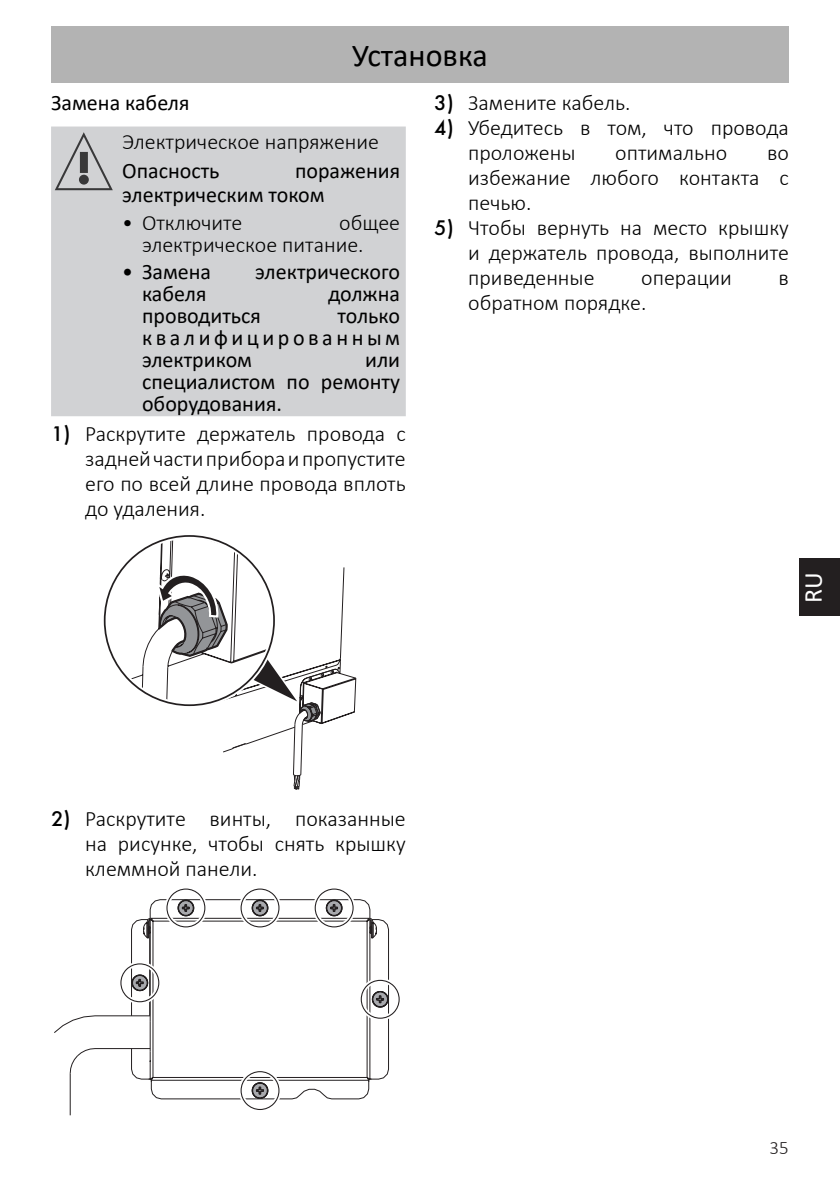
<style>
.page{position:relative;width:840px;height:1191px;background:#fff}
.page>*{position:absolute;margin:0;border:0;box-sizing:border-box;transform-origin:0 0}
.t1{font:32px "Calibri";color:#000}
.t2{font:26px "Calibri";color:#fff}
.Testo{font:300 22px/25px "Calibri";color:#000;text-align:justify}
.Titoletto{font:22px/22px "Calibri";color:#000;text-align:justify}
.t3{font:300 19px "Calibri";color:#231f20}
.s1{font-family:"Futura";font-weight:500}
</style>
<div class="page">
<div style="left:799px;top:558px;width:40px;height:58px;background:#231f20"></div>
<div style="left:51px;top:26px;width:737px;height:57px;background:#b3b3b3"></div>
<div style="left:51px;top:126px;width:354px;height:290px;background:#d1d2d4"></div>
<svg style="left:55px;top:132px;width:58px;height:58px;background:#b5b6b8"></svg>
<svg style="left:103px;top:535px;width:253px;height:254px"></svg>
<hr style="left:70px;top:1073px;width:1px;height:42px;background:#231f20">
<svg style="left:54px;top:888px;width:346px;height:225px"></svg>
<h1 class="t1" style="left:352px;top:34px;width:137px">Установка</h1>
<p class="Titoletto" style="left:51px;top:91px;width:140px">Замена кабеля</p>
<p class="Testo" style="left:122px;top:129px;width:258px">Электрическое напряжение</p>
<p class="Titoletto" style="left:122px;top:159px;width:99px">Опасность</p>
<p class="Titoletto" style="left:122px;top:158px;width:279px;line-height:24px;text-indent:173px">поражения электрическим током</p>
<p class="Testo" style="left:122px;top:210px;width:122px">• Отключите</p>
<p class="Testo" style="left:142px;top:212px;width:259px;line-height:22px;text-indent:197px">общее электрическое питание.</p>
<p class="Titoletto" style="left:122px;top:260px;width:90px">• Замена</p>
<p class="Titoletto" style="left:255px;top:260px;width:146px">электрического</p>
<p class="Titoletto" style="left:142px;top:282px;width:66px">кабеля</p>
<p class="Titoletto" style="left:328px;top:282px;width:73px">должна</p>
<p class="Titoletto" style="left:142px;top:304px;width:120px">проводиться</p>
<p class="Titoletto" style="left:142px;top:304px;width:259px;text-indent:195px">только квалифицированным электриком</p>
<p class="Titoletto" style="left:142px;top:348px;width:259px;text-indent:223px">или специалистом по ремонту оборудования.</p>
<p class="Testo" style="left:85px;top:421px;width:322px;text-indent:-34px"><span class="s1">1)</span> Раскрутите держатель провода с задней части прибора и пропустите его по всей длине провода вплоть до удаления.</p>
<p class="Testo" style="left:434px;top:89px;width:198px"><span class="s1">3)</span> Замените кабель.</p>
<p class="Testo" style="left:468px;top:114px;width:322px;text-indent:-34px"><span class="s1">4)</span> Убедитесь в том, что провода проложены</p>
<p class="Testo" style="left:468px;top:139px;width:322px;text-indent:298px">во избежание любого контакта с печью.</p>
<p class="Testo" style="left:468px;top:214px;width:322px;text-indent:-34px"><span class="s1">5)</span> Чтобы вернуть на место крышку и держатель провода, выполните приведенные</p>
<p class="Testo" style="left:615px;top:139px;width:113px">оптимально</p>
<p class="Testo" style="left:641px;top:264px;width:92px">операции</p>
<p class="Testo" style="left:778px;top:264px;width:12px">в</p>
<p class="Testo" style="left:468px;top:289px;width:180px">обратном порядке.</p>
<p class="t2" style="left:794px;top:603px;width:32px;rotate:-90deg">RU</p>
<p class="Testo" style="left:85px;top:806px;width:322px;text-indent:-34px"><span class="s1">2)</span> Раскрутите винты, показанные на рисунке, чтобы снять крышку клеммной панели.</p>
<p class="t3" style="left:769px;top:1136px;width:21px">35</p>
</div>
